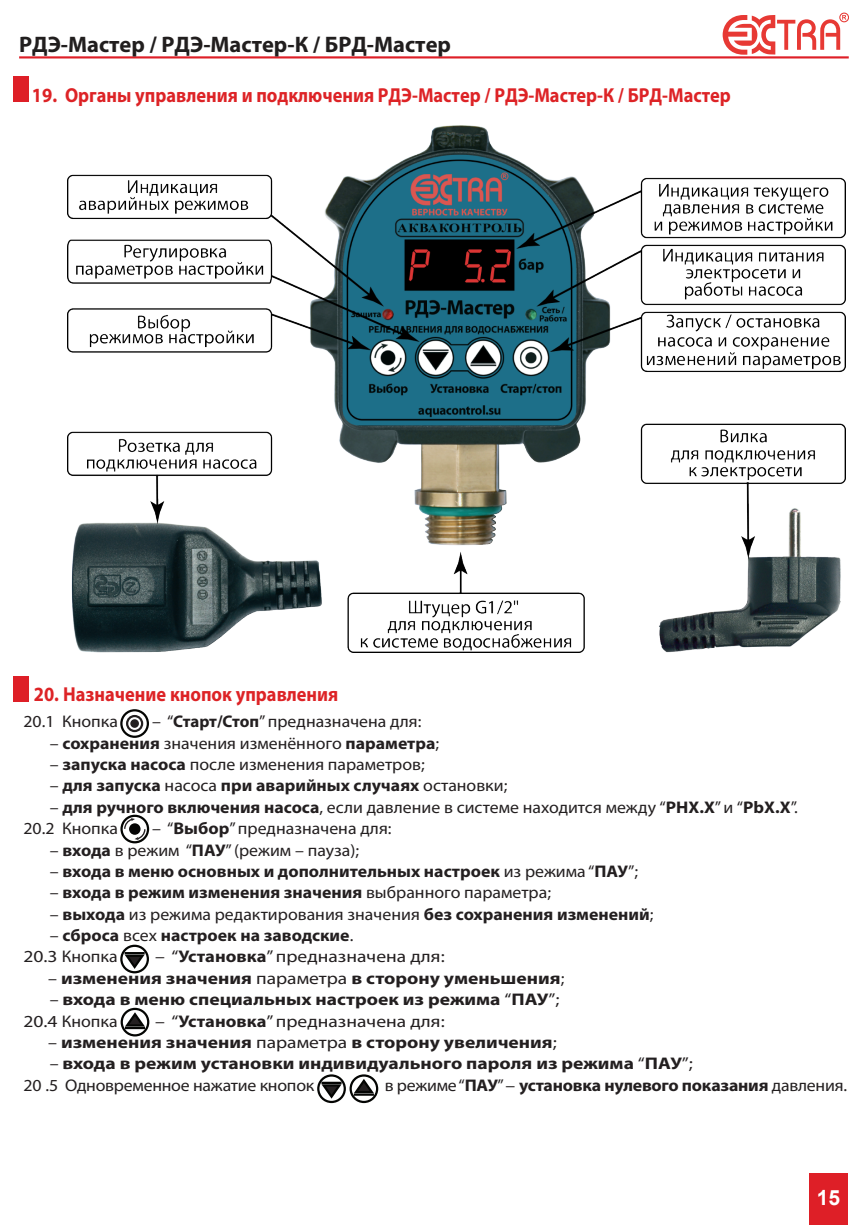
<style>
.page{position:relative;width:868px;height:1225px;background:#fff}
.page>*{position:absolute;margin:0;border:0;box-sizing:border-box;transform-origin:0 0}
.t1{font:700 22.5px "Myriad Pro";color:#211e1e}
.t2{font:700 20.93px "Arial";color:#fff}
.t3{font:700 20.25px "Myriad Pro";color:#dd2326;scale:.91 1}
.t4{font:16.88px/21.4px "Myriad Pro";color:#231f20;scale:1.05 1}
.t5{font:700 16.88px/21.4px "Myriad Pro";color:#231f20;scale:1.16 1}
.t6{font:700 16.88px/21.4px "Myriad Pro";color:#231f20;scale:1.06 1}
.t7{font:16.88px "Myriad Pro";color:#231f20;scale:1.06 1}
.t8{font:16.88px "Myriad Pro";color:#231f20;scale:1.16 1}
.t9{font:700 16.88px "Myriad Pro";color:#231f20;scale:1.05 1}
.s1{font-weight:700}
.s2{font-weight:400}
</style>
<div class="page">
<svg style="left:121px;top:1007px;width:28px;height:29px"></svg>
<hr style="left:125px;top:1027px;width:20px;height:2px;background:#040503">
<svg style="left:120px;top:944px;width:29px;height:29px"></svg>
<hr style="left:124px;top:952px;width:21px;height:2px;background:#040503">
<svg style="left:120px;top:814px;width:29px;height:29px"></svg>
<div style="left:129px;top:823px;width:12px;height:12px;background:#050504;border-radius:50%"></div>
<svg style="left:120px;top:709px;width:29px;height:29px"></svg>
<div style="left:130px;top:719px;width:9px;height:9px;background:#231f20;border-radius:50%"></div>
<svg style="left:317px;top:1074px;width:61px;height:29px"></svg>
<hr style="left:354px;top:1093px;width:20px;height:2px;background:#040503">
<div style="left:13px;top:676px;width:16px;height:26px;background:#de1f27"></div>
<div style="left:13px;top:76px;width:16px;height:26px;background:#de1f27"></div>
<img style="left:67px;top:125px;width:778px;height:527px">
<div style="left:809px;top:1174px;width:38px;height:51px;background:#de1f27"></div>
<svg style="left:722px;top:13px;width:126px;height:42px"></svg>
<hr style="left:19px;top:56px;width:829px;height:2px;background:#de1f27">
<h1 class="t1" style="left:19px;top:30px;width:433px">РДЭ-Мастер / РДЭ-Мастер-К / БРД-Мастер</h1>
<p class="t3" style="left:32px;top:82px;width:769px">19. Органы управления и подключения РДЭ-Мастер / РДЭ-Мастер-К / БРД-Мастер</p>
<p class="t3" style="left:34px;top:681px;width:336px">20. Назначение кнопок управления</p>
<p class="t4" style="left:23px;top:710px;width:92px">20.1 Кнопка</p>
<p class="t4" style="left:152px;top:710px;width:258px">– “<span class="s1">Старт/Стоп</span>” предназначена для:</p>
<p class="t4" style="left:50px;top:732px;width:372px">– <span class="s1">сохранения</span> значения изменённого <span class="s1">параметра</span>;</p>
<p class="t4" style="left:50px;top:753px;width:358px">– <span class="s1">запуска насоса</span> после изменения параметров;</p>
<p class="t9" style="left:50px;top:774px;width:437px"><span class="s2">–</span> для запуска <span class="s2">насоса</span> при аварийных случаях <span class="s2">остановки;</span></p>
<p class="t4" style="left:23px;top:796px;width:739px;text-indent:26px">– <span class="s1">для ручного включения насоса</span>, если давление в системе находится между “<span class="s1">PНX.X</span>” и “<span class="s1">PbX.X</span>”.<br>20.2 Кнопка</p>
<p class="t7" style="left:152px;top:818px;width:227px">– “<span class="s1">Выбор</span>” предназначена для:</p>
<p class="t4" style="left:50px;top:839px;width:296px">– <span class="s1">входа</span> в режим “<span class="s1">ПАУ</span>” (режим – пауза);</p>
<p class="t6" style="left:50px;top:860px;width:556px"><span class="s2">–</span> входа в меню основных и дополнительных настроек <span class="s2">из режима “</span>ПАУ<span class="s2">”;</span></p>
<p class="t6" style="left:50px;top:881px;width:474px"><span class="s2">–</span> входа в режим изменения значения <span class="s2">выбранного параметра;</span></p>
<p class="t7" style="left:50px;top:903px;width:571px">– <span class="s1">выхода</span> из режима редактирования значения <span class="s1">без сохранения изменений</span>;</p>
<p class="t6" style="left:23px;top:924px;width:313px;text-indent:26px"><span class="s2">–</span> сброса <span class="s2">всех</span> настроек на заводские<span class="s2">.<br>20.3 Кнопка</span></p>
<p class="t8" style="left:155px;top:946px;width:251px">– “<span class="s1">Установка</span>” предназначена для:</p>
<p class="t5" style="left:48px;top:967px;width:446px"><span class="s2">–</span> изменения значения <span class="s2">параметра</span> в сторону уменьшения<span class="s2">;</span></p>
<p class="t5" style="left:23px;top:988px;width:463px;text-indent:26px"><span class="s2">–</span> входа в меню специальных настроек из режима <span class="s2">“</span>ПАУ<span class="s2">”;<br>20.4 Кнопка</span></p>
<p class="t8" style="left:155px;top:1010px;width:251px">– “<span class="s1">Установка</span>” предназначена для:</p>
<p class="t5" style="left:48px;top:1031px;width:440px"><span class="s2">–</span> изменения значения <span class="s2">параметра</span> в сторону увеличения<span class="s2">;</span></p>
<p class="t5" style="left:23px;top:1052px;width:578px;text-indent:26px"><span class="s2">–</span> входа в режим установки индивидуального пароля из режима <span class="s2">“</span>ПАУ<span class="s2">”;<br>20 .5 Одновременное нажатие кнопок</span></p>
<p class="t6" style="left:385px;top:1073px;width:437px"><span class="s2">в режиме “</span>ПАУ<span class="s2">” –</span> установка нулевого показания <span class="s2">давления.</span></p>
<p class="t2" style="left:816px;top:1182px;width:25px">15</p>
</div>
